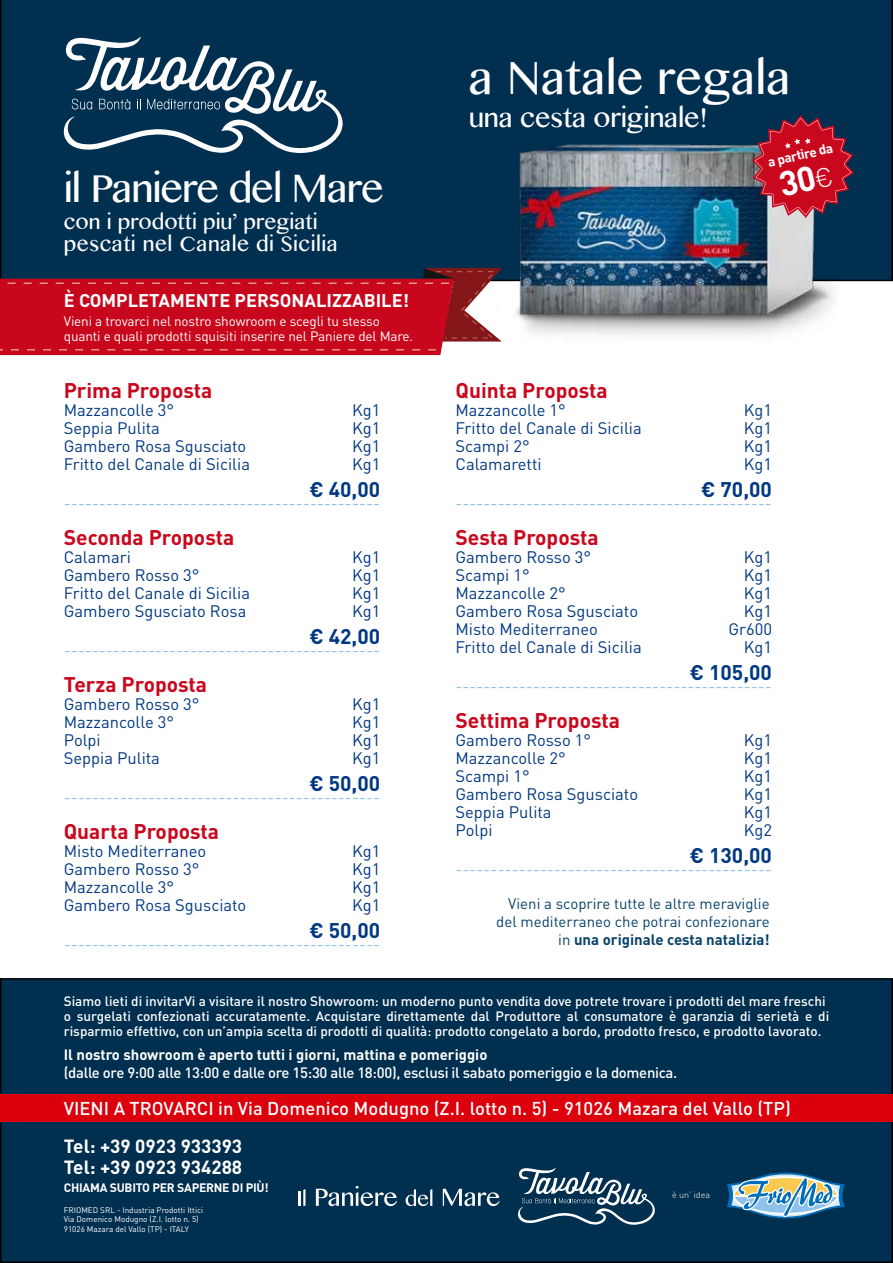
<style>
.page{position:relative;width:893px;height:1263px;background:#fff}
.page>*{position:absolute;margin:0;border:0;box-sizing:border-box;transform-origin:0 0}
.t1{font:46.5px "Malayalam MN";color:#fff}
.t2{font:39.6px "Malayalam MN";letter-spacing:-.03em;color:#fff}
.t3{font:27px "Malayalam MN";letter-spacing:-.01em;color:#fff}
.t4{font:700 21px "DIN Pro";color:#c9071d}
.t5{font:21px/22.5px "Malayalam MN";letter-spacing:.02em;color:#fff}
.t6{font:700 21px "DIN Pro";color:#003882}
.t7{font:700 18.9px/21px "DIN Pro";color:#fff}
.t8{font:500 18.45px "DIN Pro";color:#fff}
.t9{font:700 18.15px "DIN Pro";color:#fff}
.t10{font:16.5px "DIN Pro";color:#003882}
.t11{font:16.5px "DIN Pro";color:#8fc2eb}
.t12{font:15px/18px "DIN Pro";color:#08436d;text-align:right}
.t13{font:500 14.85px/17.5px "DIN Pro";letter-spacing:-.02em;color:#fff}
.t14{font:500 13.5px/14.9px "DIN Pro";color:#fff}
.t15{font:13.5px/14.5px "DIN Pro";letter-spacing:-.01em;color:#fff}
.t16{font:700 13.5px "DIN Pro";color:#fff}
.t17{font:700 12.15px "DIN Pro";letter-spacing:-.02em;color:#fff}
.t18{font:300 8.85px "DIN Pro";color:#fff}
.t19{font:8.1px/9.4px "DIN Pro";color:#fff}
.s1{font-weight:700}
</style>
<div class="page">
<div style="left:0;top:0;width:893px;height:281px;background:#002f50"></div>
<svg style="left:62px;top:36px;width:283px;height:117px"></svg>
<div style="left:1px;top:979px;width:891px;height:283px;background:#002f50"></div>
<div style="left:0;top:978px;width:893px;height:285px;border:2px solid #000"></div>
<svg style="left:298px;top:1189px;width:7px;height:17px"></svg>
<svg style="left:316px;top:1186px;width:81px;height:20px"></svg>
<svg style="left:406px;top:1189px;width:26px;height:17px"></svg>
<svg style="left:443px;top:1189px;width:57px;height:17px"></svg>
<svg style="left:518px;top:1167px;width:137px;height:58px"></svg>
<svg style="left:727px;top:1172px;width:118px;height:46px"></svg>
<div style="left:0;top:1094px;width:893px;height:27px;background:#db000c"></div>
<img style="left:495px;top:123px;width:389px;height:212px">
<svg style="left:0;top:268px;width:502px;height:87px;background:#b11a2d"></svg>
<svg style="left:752px;top:115px;width:102px;height:103px;background:#902138"></svg>
<p class="t2" style="left:64px;top:163px;width:322px">il Paniere del Mare</p>
<p class="t5" style="left:64px;top:211px;width:275px">con i prodotti piu’ pregiati pescati nel Canale di Sicilia</p>
<p class="t9" style="left:64px;top:288px;width:347px">È COMPLETAMENTE PERSONALIZZABILE!</p>
<p class="t15" style="left:64px;top:313px;width:351px">Vieni a trovarci nel nostro showroom e scegli tu stesso quanti e quali prodotti squisiti inserire nel Paniere del Mare.</p>
<p class="t4" style="left:64px;top:376px;width:150px">Prima Proposta</p>
<p class="t10" style="left:64px;top:398px;width:112px">Mazzancolle 3°</p>
<p class="t10" style="left:352px;top:398px;width:30px">Kg1</p>
<p class="t10" style="left:64px;top:416px;width:98px">Seppia Pulita</p>
<p class="t10" style="left:352px;top:416px;width:30px">Kg1</p>
<p class="t10" style="left:64px;top:434px;width:184px">Gambero Rosa Sgusciato</p>
<p class="t10" style="left:352px;top:434px;width:30px">Kg1</p>
<p class="t10" style="left:64px;top:452px;width:188px">Fritto del Canale di Sicilia</p>
<p class="t10" style="left:352px;top:452px;width:30px">Kg1</p>
<p class="t6" style="left:310px;top:475px;width:72px">€ 40,00</p>
<p class="t11" style="left:64px;top:491px;width:318px">---------------------------------------------</p>
<p class="t4" style="left:64px;top:523px;width:172px">Seconda Proposta</p>
<p class="t10" style="left:64px;top:545px;width:69px">Calamari</p>
<p class="t10" style="left:352px;top:545px;width:30px">Kg1</p>
<p class="t10" style="left:64px;top:563px;width:137px">Gambero Rosso 3°</p>
<p class="t10" style="left:352px;top:563px;width:30px">Kg1</p>
<p class="t10" style="left:64px;top:581px;width:188px">Fritto del Canale di Sicilia</p>
<p class="t10" style="left:352px;top:581px;width:30px">Kg1</p>
<p class="t10" style="left:64px;top:599px;width:184px">Gambero Sgusciato Rosa</p>
<p class="t10" style="left:352px;top:599px;width:30px">Kg1</p>
<p class="t6" style="left:310px;top:622px;width:72px">€ 42,00</p>
<p class="t11" style="left:64px;top:638px;width:318px">---------------------------------------------</p>
<p class="t4" style="left:64px;top:670px;width:145px">Terza Proposta</p>
<p class="t10" style="left:64px;top:692px;width:137px">Gambero Rosso 3°</p>
<p class="t10" style="left:352px;top:692px;width:30px">Kg1</p>
<p class="t10" style="left:64px;top:710px;width:112px">Mazzancolle 3°</p>
<p class="t10" style="left:352px;top:710px;width:30px">Kg1</p>
<p class="t10" style="left:64px;top:728px;width:39px">Polpi</p>
<p class="t10" style="left:352px;top:728px;width:30px">Kg1</p>
<p class="t10" style="left:64px;top:746px;width:98px">Seppia Pulita</p>
<p class="t10" style="left:352px;top:746px;width:30px">Kg1</p>
<p class="t6" style="left:310px;top:769px;width:72px">€ 50,00</p>
<p class="t11" style="left:64px;top:785px;width:318px">---------------------------------------------</p>
<p class="t4" style="left:64px;top:817px;width:157px">Quarta Proposta</p>
<p class="t10" style="left:64px;top:839px;width:144px">Misto Mediterraneo</p>
<p class="t10" style="left:352px;top:839px;width:30px">Kg1</p>
<p class="t10" style="left:64px;top:857px;width:137px">Gambero Rosso 3°</p>
<p class="t10" style="left:352px;top:857px;width:30px">Kg1</p>
<p class="t10" style="left:64px;top:875px;width:112px">Mazzancolle 3°</p>
<p class="t10" style="left:352px;top:875px;width:30px">Kg1</p>
<p class="t10" style="left:64px;top:893px;width:184px">Gambero Rosa Sgusciato</p>
<p class="t10" style="left:352px;top:893px;width:30px">Kg1</p>
<p class="t6" style="left:310px;top:916px;width:72px">€ 50,00</p>
<p class="t11" style="left:64px;top:932px;width:318px">---------------------------------------------</p>
<p class="t1" style="left:469px;top:48px;width:324px">a Natale regala</p>
<p class="t3" style="left:469px;top:100px;width:240px">una cesta originale!</p>
<p class="t16" style="left:766px;top:153px;width:68px;rotate:-13deg">a partire da</p>
<p class="t4" style="left:455px;top:376px;width:154px">Quinta Proposta</p>
<p class="t10" style="left:455px;top:398px;width:112px">Mazzancolle 1°</p>
<p class="t10" style="left:744px;top:398px;width:30px">Kg1</p>
<p class="t10" style="left:455px;top:416px;width:188px">Fritto del Canale di Sicilia</p>
<p class="t10" style="left:744px;top:416px;width:30px">Kg1</p>
<p class="t10" style="left:455px;top:434px;width:76px">Scampi 2°</p>
<p class="t10" style="left:744px;top:434px;width:30px">Kg1</p>
<p class="t10" style="left:455px;top:452px;width:88px">Calamaretti</p>
<p class="t10" style="left:744px;top:452px;width:30px">Kg1</p>
<p class="t6" style="left:701px;top:475px;width:72px">€ 70,00</p>
<p class="t11" style="left:455px;top:491px;width:318px">---------------------------------------------</p>
<p class="t4" style="left:455px;top:523px;width:145px">Sesta Proposta</p>
<p class="t10" style="left:455px;top:545px;width:137px">Gambero Rosso 3°</p>
<p class="t10" style="left:744px;top:545px;width:30px">Kg1</p>
<p class="t10" style="left:455px;top:563px;width:76px">Scampi 1°</p>
<p class="t10" style="left:744px;top:563px;width:30px">Kg1</p>
<p class="t10" style="left:455px;top:581px;width:112px">Mazzancolle 2°</p>
<p class="t10" style="left:744px;top:581px;width:30px">Kg1</p>
<p class="t10" style="left:455px;top:599px;width:184px">Gambero Rosa Sgusciato</p>
<p class="t10" style="left:744px;top:599px;width:30px">Kg1</p>
<p class="t10" style="left:455px;top:617px;width:144px">Misto Mediterraneo</p>
<p class="t10" style="left:728px;top:617px;width:45px">Gr600</p>
<p class="t10" style="left:455px;top:635px;width:188px">Fritto del Canale di Sicilia</p>
<p class="t10" style="left:744px;top:635px;width:30px">Kg1</p>
<p class="t6" style="left:690px;top:658px;width:84px">€ 105,00</p>
<p class="t11" style="left:455px;top:674px;width:318px">---------------------------------------------</p>
<p class="t4" style="left:455px;top:706px;width:166px">Settima Proposta</p>
<p class="t10" style="left:455px;top:728px;width:137px">Gambero Rosso 1°</p>
<p class="t10" style="left:744px;top:728px;width:30px">Kg1</p>
<p class="t10" style="left:455px;top:746px;width:112px">Mazzancolle 2°</p>
<p class="t10" style="left:744px;top:746px;width:30px">Kg1</p>
<p class="t10" style="left:455px;top:764px;width:76px">Scampi 1°</p>
<p class="t10" style="left:744px;top:764px;width:30px">Kg1</p>
<p class="t10" style="left:455px;top:782px;width:184px">Gambero Rosa Sgusciato</p>
<p class="t10" style="left:744px;top:782px;width:30px">Kg1</p>
<p class="t10" style="left:455px;top:800px;width:98px">Seppia Pulita</p>
<p class="t10" style="left:744px;top:800px;width:30px">Kg1</p>
<p class="t10" style="left:455px;top:818px;width:39px">Polpi</p>
<p class="t10" style="left:744px;top:818px;width:30px">Kg2</p>
<p class="t6" style="left:690px;top:841px;width:84px">€ 130,00</p>
<p class="t11" style="left:455px;top:857px;width:318px">---------------------------------------------</p>
<p class="t12" style="left:496px;top:894px;width:275px">Vieni a scoprire tutte le altre meraviglie del mediterraneo che potrai confezionare in <span class="s1">una originale cesta natalizia!</span></p>
<p class="t14" style="left:64px;top:993px;width:767px">Siamo lieti di invitarVi a visitare il nostro Showroom: un moderno punto vendita dove potrete trovare i prodotti del mare freschi o surgelati confezionati accuratamente. Acquistare direttamente dal Produttore al consumatore è garanzia di serietà e di risparmio effettivo, con un’ampia scelta di prodotti di qualità: prodotto congelato a bordo, prodotto fresco, e prodotto lavorato.</p>
<p class="t13" style="left:64px;top:1046px;width:615px"><span class="s1">Il nostro showroom è aperto tutti i giorni, mattina e pomeriggio<br></span>(dalle ore 9:00 alle 13:00 e dalle ore 15:30 alle 18:00), esclusi il sabato pomeriggio e la domenica.</p>
<p class="t8" style="left:64px;top:1096px;width:729px">VIENI A TROVARCI in Via Domenico Modugno (Z.I. lotto n. 5) - 91026 Mazara del Vallo (TP)</p>
<p class="t7" style="left:64px;top:1134px;width:180px">Tel: +39 0923 933393<br>Tel: +39 0923 934288</p>
<p class="t17" style="left:64px;top:1180px;width:206px">CHIAMA SUBITO PER SAPERNE DI PIÙ!</p>
<p class="t19" style="left:64px;top:1205px;width:141px">FRIOMED SRL - Industria Prodotti Ittici<br>Via Domenico Modugno (Z.I. lotto n. 5)<br>91026 Mazara del Vallo (TP) - ITALY</p>
<p class="t18" style="left:672px;top:1189px;width:39px">è un’ idea</p>
</div>
